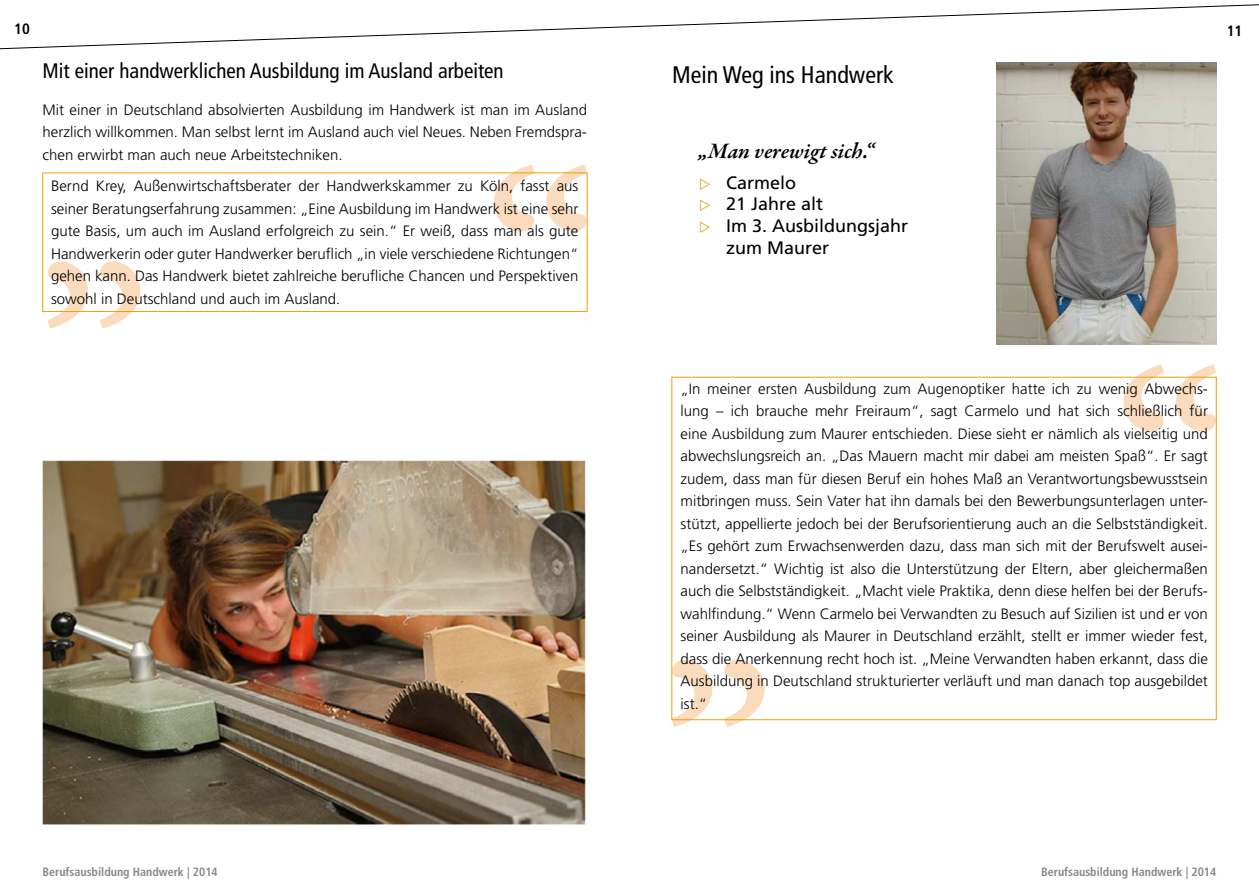
<style>
.page{position:relative;width:1259px;height:893px;background:#fff}
.page>*{position:absolute;margin:0;border:0;box-sizing:border-box;transform-origin:0 0}
.t1{font:condensed 24px "Frutiger";color:#000}
.t2{font:italic 600 22.5px "Garamond Premr Pro";color:#000}
.t3{font:condensed 21px "Frutiger";color:#000}
.t4{font:18px/21.6px "Frutiger";color:#000}
.t5{font:300 15px/22.5px "Frutiger";color:#000;text-align:justify}
.t6{font:700 condensed 12px "Frutiger";color:#878787}
</style>
<div class="page">
<svg style="left:0;top:4px;width:1259px;height:46px"></svg>
<img style="left:996px;top:63px;width:220px;height:282px">
<img style="left:43px;top:461px;width:544px;height:364px">
<svg style="left:494px;top:165px;width:93px;height:67px"></svg>
<svg style="left:47px;top:261px;width:93px;height:68px"></svg>
<svg style="left:1123px;top:364px;width:93px;height:68px"></svg>
<svg style="left:671px;top:660px;width:93px;height:67px"></svg>
<div style="left:43px;top:173px;width:544px;height:139px;border:1px solid #f59c00"></div>
<h3 class="t3" style="left:43px;top:59px;width:463px">Mit einer handwerklichen Ausbildung im Ausland arbeiten</h3>
<p class="t5" style="left:43px;top:98px;width:546px">Mit einer in Deutschland absolvierten Ausbildung im Handwerk ist man im Ausland herzlich willkommen. Man selbst lernt im Ausland auch viel Neues. Neben Fremdspra&shy;chen erwirbt man auch neue Arbeitstechniken.</p>
<p class="t5" style="left:51px;top:175px;width:529px">Bernd Krey, Außenwirtschaftsberater der Handwerkskammer zu Köln, fasst aus seiner Beratungserfahrung zusammen: „Eine Ausbildung im Handwerk ist eine sehr gute Basis, um auch im Ausland erfolgreich zu sein.“ Er weiß, dass man als gute Handwerkerin oder guter Handwerker beruflich „in viele verschiedene Richtungen“ gehen kann. Das Handwerk bietet zahlreiche berufliche Chancen und Perspektiven sowohl in Deutschland und auch im Ausland.</p>
<h1 class="t1" style="left:672px;top:61px;width:223px">Mein Weg ins Handwerk</h1>
<h2 class="t2" style="left:698px;top:137px;width:178px">„Man verewigt sich.“</h2>
<p class="t4" style="left:726px;top:172px;width:184px">Carmelo<br>21 Jahre alt<br>Im 3. Ausbildungsjahr zum Maurer</p>
<p class="t5" style="left:680px;top:377px;width:529px">„In meiner ersten Ausbildung zum Augenoptiker hatte ich zu wenig Abwechs&shy;lung – ich brauche mehr Freiraum“, sagt Carmelo und hat sich schließlich für eine Ausbildung zum Maurer entschieden. Diese sieht er nämlich als vielseitig und abwechslungsreich an. „Das Mauern macht mir dabei am meisten Spaß“. Er sagt zudem, dass man für diesen Beruf ein hohes Maß an Verantwortungsbewusstsein mitbringen muss. Sein Vater hat ihn damals bei den Bewerbungsunterlagen unter&shy;stützt, appellierte jedoch bei der Berufsorientierung auch an die Selbstständigkeit. „Es gehört zum Erwachsenwerden dazu, dass man sich mit der Berufswelt ausei&shy;nandersetzt.“ Wichtig ist also die Unterstützung der Eltern, aber gleichermaßen auch die Selbstständigkeit. „Macht viele Praktika, denn diese helfen bei der Berufs&shy;wahlfindung.“ Wenn Carmelo bei Verwandten zu Besuch auf Sizilien ist und er von seiner Ausbildung als Maurer in Deutschland erzählt, stellt er immer wieder fest, dass die Anerkennung recht hoch ist. „Meine Verwandten haben erkannt, dass die Ausbildung in Deutschland strukturierter verläuft und man danach top ausgebildet ist.“</p>
<p class="t6" style="left:43px;top:865px;width:177px">Berufsausbildung Handwerk | 2014</p>
<p class="t6" style="left:1041px;top:865px;width:177px">Berufsausbildung Handwerk | 2014</p>
</div>
